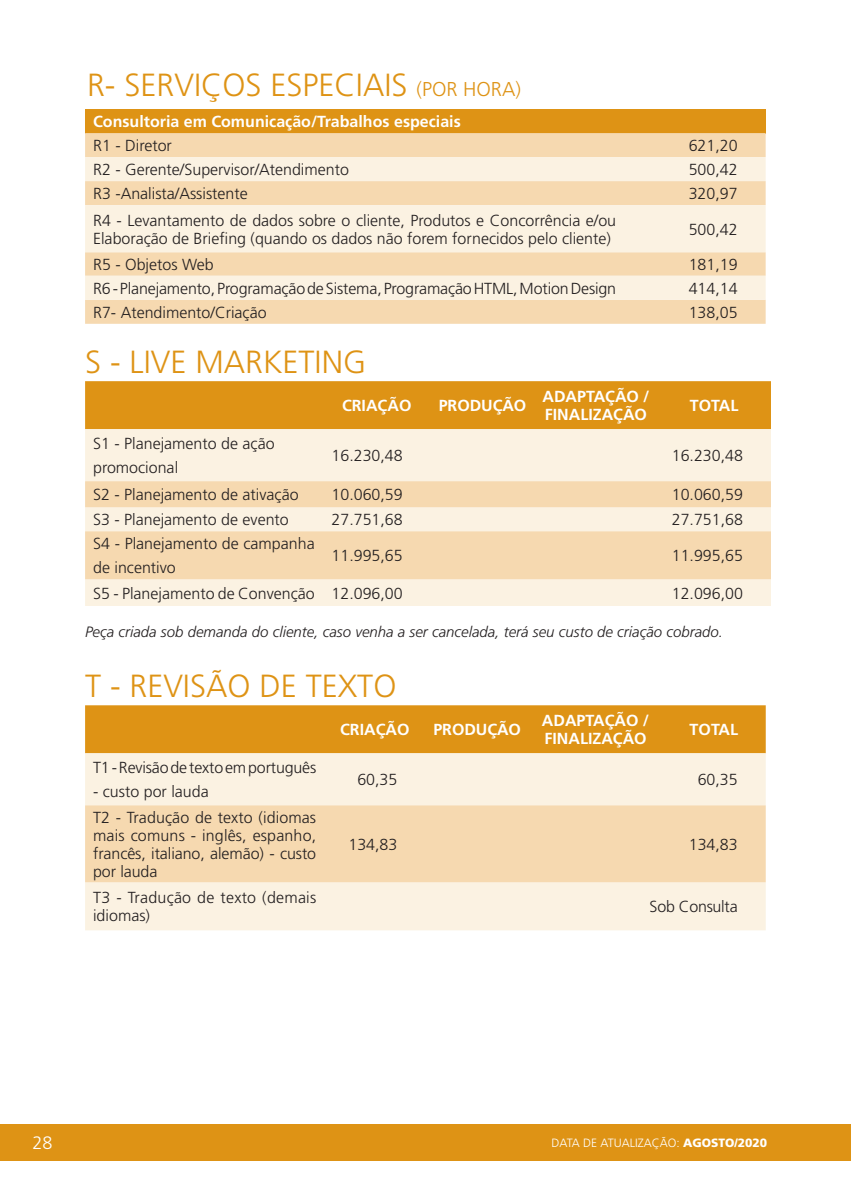
<style>
.page{position:relative;width:851px;height:1191px;background:#fff}
.page>*{position:absolute;margin:0;border:0;box-sizing:border-box;transform-origin:0 0}
.NOME_TABELA{font:300 32px "Frutiger LT Std";color:#de9315}
.t1{font:300 18px "Frutiger LT Std";color:#fff}
.TAB-descrição{font:300 16px/18px "Frutiger LT Std";color:#231f20}
.TAB-valores{font:300 16px "Frutiger LT Std";color:#231f20}
.TAB-cabeçalho{font:700 16px/18px "Frutiger LT Std";color:#fff}
.obs_baixo_tabela{font:italic 300 15px "Frutiger LT Std";color:#231f20}
.t2{font:300 12px "Frutiger LT Std";color:#fff}
.s1{font-size:20px}
.s2{font-weight:900}
</style>
<div class="page">
<div style="left:0;top:1124px;width:850px;height:36px;background:#de9315"></div>
<div style="left:85px;top:109px;width:680px;height:24px;background:#de9315"></div>
<div style="left:85px;top:133px;width:680px;height:191px;background:#f6d9b0"></div>
<svg style="left:85px;top:157px;width:680px;height:143px;background:#f9e9d1"></svg>
<div style="left:85px;top:381px;width:685px;height:48px;background:#de9315"></div>
<div style="left:85px;top:429px;width:685px;height:177px;background:#fbf2e2"></div>
<svg style="left:85px;top:481px;width:685px;height:98px;background:#f7dfbc"></svg>
<div style="left:85px;top:705px;width:680px;height:48px;background:#de9315"></div>
<div style="left:85px;top:753px;width:680px;height:177px;background:#fbf2e2"></div>
<div style="left:85px;top:805px;width:680px;height:77px;background:#f6d9b0"></div>
<p class="NOME_TABELA" style="left:87px;top:67px;width:435px">R- SERVIÇOS ESPECIAIS <span class="s1">(POR HORA)</span></p>
<p class="TAB-cabeçalho" style="left:93px;top:113px;width:369px">Consultoria em Comunicação/Trabalhos especiais</p>
<p class="TAB-descrição" style="left:93px;top:137px;width:80px">R1 - Diretor</p>
<p class="TAB-valores" style="left:688px;top:136px;width:50px">621,20</p>
<p class="TAB-descrição" style="left:93px;top:161px;width:257px">R2 - Gerente/Supervisor/Atendimento</p>
<p class="TAB-valores" style="left:688px;top:160px;width:50px">500,42</p>
<p class="TAB-descrição" style="left:93px;top:185px;width:156px">R3 -Analista/Assistente</p>
<p class="TAB-valores" style="left:688px;top:184px;width:50px">320,97</p>
<p class="TAB-descrição" style="left:93px;top:211px;width:524px">R4 - Levantamento de dados sobre o cliente, Produtos e Concorrência e/ou<br>Elaboração de Briefing (quando os dados não forem fornecidos pelo cliente)</p>
<p class="TAB-valores" style="left:688px;top:220px;width:50px">500,42</p>
<p class="TAB-descrição" style="left:93px;top:256px;width:122px">R5 - Objetos Web</p>
<p class="TAB-valores" style="left:688px;top:255px;width:50px">181,19</p>
<p class="TAB-descrição" style="left:93px;top:279px;width:524px">R6 - Planejamento, Programação de Sistema, Programação HTML, Motion Design</p>
<p class="TAB-valores" style="left:688px;top:279px;width:50px">414,14</p>
<p class="TAB-descrição" style="left:93px;top:303px;width:175px">R7- Atendimento/Criação</p>
<p class="TAB-valores" style="left:688px;top:303px;width:50px">138,05</p>
<p class="NOME_TABELA" style="left:85px;top:344px;width:282px">S - LIVE MARKETING</p>
<p class="TAB-cabeçalho" style="left:342px;top:397px;width:71px">CRIAÇÃO</p>
<p class="TAB-cabeçalho" style="left:438px;top:397px;width:89px">PRODUÇÃO</p>
<p class="TAB-cabeçalho" style="left:542px;top:388px;width:108px">ADAPTAÇÃO /<br>FINALIZAÇÃO</p>
<p class="TAB-cabeçalho" style="left:689px;top:397px;width:50px">TOTAL</p>
<p class="TAB-descrição" style="left:93px;top:432px;width:183px;line-height:24px">S1 - Planejamento de ação promocional</p>
<p class="TAB-valores" style="left:331px;top:446px;width:73px">16.230,48</p>
<p class="TAB-valores" style="left:671px;top:446px;width:73px">16.230,48</p>
<p class="TAB-descrição" style="left:93px;top:486px;width:207px">S2 - Planejamento de ativação</p>
<p class="TAB-valores" style="left:331px;top:485px;width:73px">10.060,59</p>
<p class="TAB-valores" style="left:671px;top:485px;width:73px">10.060,59</p>
<p class="TAB-descrição" style="left:93px;top:511px;width:197px">S3 - Planejamento de evento</p>
<p class="TAB-valores" style="left:331px;top:511px;width:73px">27.751,68</p>
<p class="TAB-valores" style="left:671px;top:511px;width:73px">27.751,68</p>
<p class="TAB-descrição" style="left:93px;top:532px;width:223px;line-height:24px">S4 - Planejamento de campanha de incentivo</p>
<p class="TAB-valores" style="left:331px;top:547px;width:73px">11.995,65</p>
<p class="TAB-valores" style="left:671px;top:547px;width:73px">11.995,65</p>
<p class="TAB-descrição" style="left:93px;top:584px;width:223px">S5 - Planejamento de Convenção</p>
<p class="TAB-valores" style="left:331px;top:584px;width:73px">12.096,00</p>
<p class="TAB-valores" style="left:671px;top:584px;width:73px">12.096,00</p>
<p class="obs_baixo_tabela" style="left:85px;top:623px;width:639px">Peça criada sob demanda do cliente, caso venha a ser cancelada, terá seu custo de criação cobrado.</p>
<p class="NOME_TABELA" style="left:85px;top:668px;width:313px">T - REVISÃO DE TEXTO</p>
<p class="TAB-cabeçalho" style="left:340px;top:721px;width:71px">CRIAÇÃO</p>
<p class="TAB-cabeçalho" style="left:433px;top:721px;width:89px">PRODUÇÃO</p>
<p class="TAB-cabeçalho" style="left:542px;top:712px;width:109px">ADAPTAÇÃO /<br>FINALIZAÇÃO</p>
<p class="TAB-cabeçalho" style="left:689px;top:721px;width:50px">TOTAL</p>
<p class="TAB-descrição" style="left:93px;top:759px;width:225px">T1 - Revisão de texto em português</p>
<p class="TAB-descrição" style="left:93px;top:783px;width:117px">- custo por lauda</p>
<p class="TAB-valores" style="left:357px;top:770px;width:42px">60,35</p>
<p class="TAB-valores" style="left:697px;top:770px;width:42px">60,35</p>
<p class="TAB-descrição" style="left:93px;top:808px;width:224px;text-align:justify">T2 - Tradução de texto (idiomas mais comuns - inglês, espanho, francês, italiano, alemão) - custo por lauda</p>
<p class="TAB-valores" style="left:348px;top:835px;width:50px">134,83</p>
<p class="TAB-valores" style="left:688px;top:835px;width:50px">134,83</p>
<p class="TAB-descrição" style="left:93px;top:889px;width:225px">T3 - Tradução de texto (demais idiomas)</p>
<p class="TAB-valores" style="left:649px;top:897px;width:90px">Sob Consulta</p>
<p class="t1" style="left:33px;top:1132px;width:22px">28</p>
<p class="t2" style="left:551px;top:1135px;width:217px">DATA DE ATUALIZAÇÃO: <span class="s2">AGOSTO/2020</span></p>
</div>
